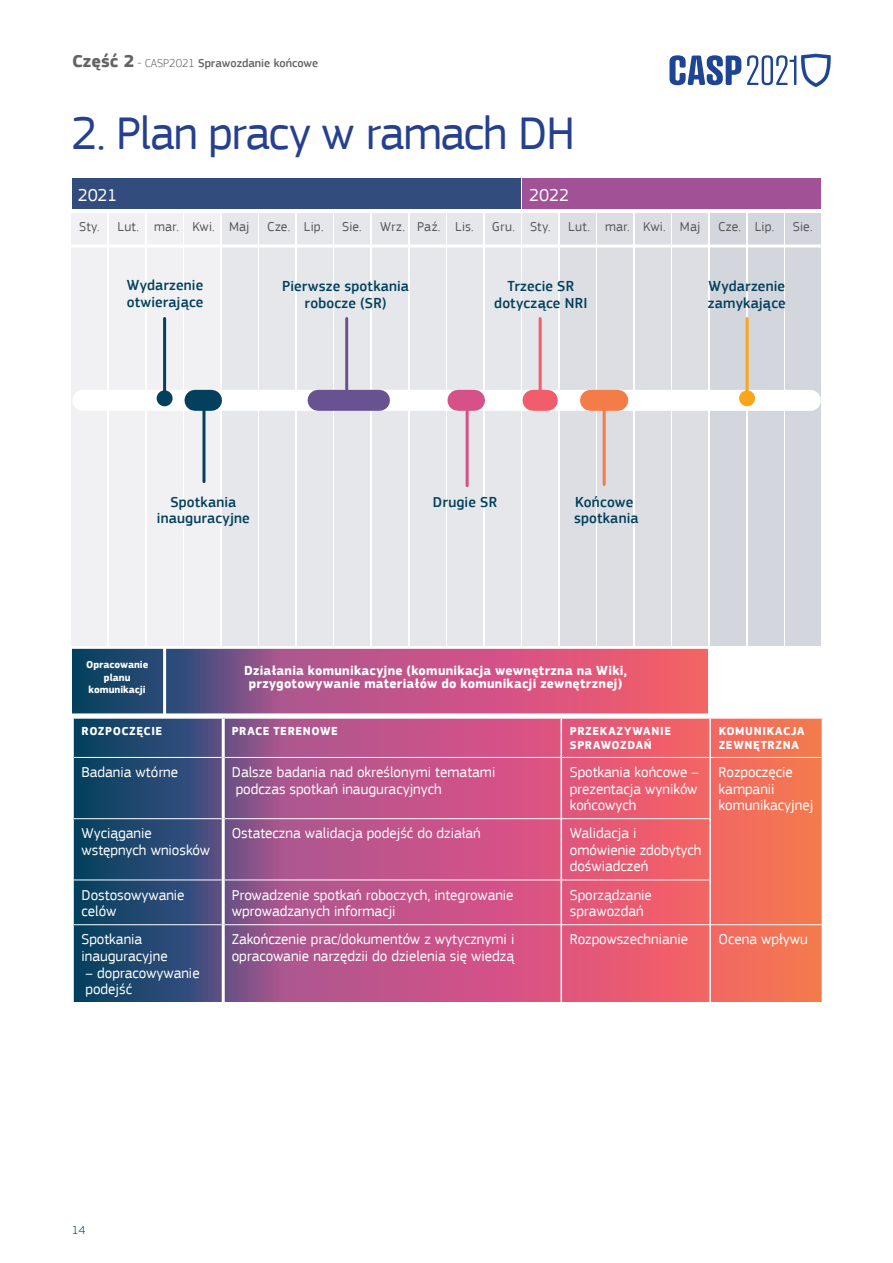
<style>
.page{position:relative;width:893px;height:1263px;background:#fff}
.page>*{position:absolute;margin:0;border:0;box-sizing:border-box;transform-origin:0 0}
.t1{font:48px "EC Square Sans Pro";letter-spacing:-.025em;color:#25408f}
.t2{font:18px "EC Square Sans Pro";letter-spacing:-.005em;color:#fff}
.t3{font:15px/16.5px "EC Square Sans Pro";color:#fff}
.t4{font:500 15px/16.5px "EC Square Sans Pro";letter-spacing:.01em;color:#02405d}
.t5{font:700 13.5px/13.5px "EC Square Sans Pro";letter-spacing:.02em;color:#fff;text-align:center}
.t6{font:13.5px "EC Square Sans Pro";letter-spacing:.01em;color:#58595b}
.t7{font:700 12px/13.5px "EC Square Sans Pro";letter-spacing:.055em;color:#fff}
.t8{font:500 12px "EC Square Sans Pro";color:#636466}
.t9{font:300 12px "EC Square Sans Pro";color:#02405d}
.t10{font:700 10.5px/12.6px "EC Square Sans Pro";color:#fff;text-align:center}
.s1{font-weight:700;font-size:18px}
.s2{font-weight:300}
</style>
<div class="page">
<div style="left:72px;top:213px;width:35px;height:444px;background:#f1f1f3"></div>
<div style="left:297px;top:213px;width:36px;height:444px;background:#e6e7ea"></div>
<div style="left:522px;top:213px;width:36px;height:444px;background:#e6e7ea"></div>
<div style="left:147px;top:213px;width:35px;height:444px;background:#f1f1f3"></div>
<div style="left:372px;top:213px;width:36px;height:444px;background:#e6e7ea"></div>
<div style="left:598px;top:213px;width:35px;height:444px;background:#dddee3"></div>
<div style="left:184px;top:213px;width:36px;height:444px;background:#f1f1f3"></div>
<div style="left:410px;top:213px;width:35px;height:444px;background:#e6e7ea"></div>
<div style="left:635px;top:213px;width:36px;height:444px;background:#dddee3"></div>
<div style="left:109px;top:213px;width:36px;height:444px;background:#f1f1f3"></div>
<div style="left:335px;top:213px;width:35px;height:444px;background:#e6e7ea"></div>
<div style="left:560px;top:213px;width:35px;height:444px;background:#dddee3"></div>
<div style="left:222px;top:213px;width:35px;height:444px;background:#e6e7ea"></div>
<div style="left:447px;top:213px;width:36px;height:444px;background:#e6e7ea"></div>
<div style="left:673px;top:213px;width:35px;height:444px;background:#dddee3"></div>
<div style="left:260px;top:213px;width:35px;height:444px;background:#e6e7ea"></div>
<div style="left:485px;top:213px;width:35px;height:444px;background:#e6e7ea"></div>
<div style="left:785px;top:213px;width:36px;height:503px;background:#d4d6dd"></div>
<div style="left:748px;top:213px;width:35px;height:503px;background:#d4d6dd"></div>
<div style="left:710px;top:213px;width:36px;height:503px;background:#d4d6dd"></div>
<svg style="left:73px;top:649px;width:635px;height:64px;background:#a3537d"></svg>
<div style="left:70px;top:646px;width:753px;height:70px;border:2px solid #fff"></div>
<hr style="left:163px;top:646px;width:3px;height:68px;background:#fff">
<hr style="left:708px;top:646px;width:3px;height:68px;background:#fff">
<div style="left:72px;top:179px;width:448px;height:30px;background:#314c7d"></div>
<div style="left:522px;top:179px;width:299px;height:30px;background:#a15297"></div>
<div style="left:711px;top:647px;width:118px;height:69px;background:#fff"></div>
<hr style="left:65px;top:244px;width:781px;height:3px;background:#fff">
<svg style="left:83px;top:390px;width:727px;height:21px;fill:#fff"></svg>
<div style="left:318px;top:390px;width:61px;height:21px;background:#675292"></div>
<div style="left:195px;top:390px;width:16px;height:21px;background:#02405d"></div>
<div style="left:458px;top:390px;width:16px;height:21px;background:#d55187"></div>
<div style="left:533px;top:390px;width:14px;height:21px;background:#f15d6b"></div>
<div style="left:590px;top:390px;width:28px;height:21px;background:#f47c48"></div>
<div style="left:157px;top:390px;width:16px;height:16px;background:#02405d;border-radius:50%"></div>
<hr style="left:163px;top:318px;width:3px;height:81px;background:#02405d">
<hr style="left:202px;top:401px;width:3px;height:81px;background:#02405d">
<hr style="left:466px;top:405px;width:3px;height:81px;background:#d55187">
<hr style="left:345px;top:318px;width:3px;height:81px;background:#675292">
<hr style="left:539px;top:318px;width:3px;height:81px;background:#f15d6b">
<hr style="left:603px;top:404px;width:3px;height:81px;background:#f47c48">
<div style="left:739px;top:390px;width:16px;height:16px;background:#faa61a;border-radius:50%"></div>
<hr style="left:746px;top:318px;width:3px;height:81px;background:#faa61a">
<hr style="left:65px;top:713px;width:764px;height:3px;background:#fff">
<svg style="left:74px;top:719px;width:748px;height:283px;background:#af5878"></svg>
<hr style="left:561px;top:719px;width:1px;height:38px;background:#fff">
<hr style="left:709px;top:719px;width:2px;height:38px;background:#fff">
<hr style="left:561px;top:758px;width:1px;height:60px;background:#fff">
<hr style="left:709px;top:758px;width:2px;height:61px;background:#fff">
<hr style="left:561px;top:819px;width:1px;height:60px;background:#fff">
<hr style="left:709px;top:819px;width:2px;height:61px;background:#fff">
<hr style="left:561px;top:880px;width:1px;height:44px;background:#fff">
<hr style="left:709px;top:880px;width:2px;height:44px;background:#fff">
<hr style="left:561px;top:925px;width:1px;height:77px;background:#fff">
<hr style="left:709px;top:925px;width:2px;height:77px;background:#fff">
<hr style="left:74px;top:757px;width:148px;height:1px;background:#fff">
<hr style="left:225px;top:757px;width:336px;height:1px;background:#fff">
<hr style="left:561px;top:757px;width:149px;height:1px;background:#fff">
<hr style="left:710px;top:757px;width:112px;height:1px;background:#fff">
<hr style="left:74px;top:818px;width:148px;height:1px;background:#fff">
<hr style="left:225px;top:818px;width:336px;height:1px;background:#fff">
<hr style="left:561px;top:818px;width:148px;height:1px;background:#fff">
<hr style="left:74px;top:879px;width:148px;height:1px;background:#fff">
<hr style="left:225px;top:879px;width:336px;height:1px;background:#fff">
<hr style="left:561px;top:879px;width:148px;height:1px;background:#fff">
<hr style="left:74px;top:924px;width:148px;height:1px;background:#fff">
<hr style="left:225px;top:924px;width:336px;height:1px;background:#fff">
<hr style="left:561px;top:924px;width:149px;height:1px;background:#fff">
<hr style="left:710px;top:924px;width:112px;height:1px;background:#fff">
<hr style="left:222px;top:719px;width:3px;height:38px;background:#fff">
<hr style="left:222px;top:757px;width:3px;height:62px;background:#fff">
<hr style="left:222px;top:819px;width:3px;height:61px;background:#fff">
<hr style="left:222px;top:880px;width:3px;height:45px;background:#fff">
<hr style="left:222px;top:925px;width:3px;height:77px;background:#fff">
<svg style="left:669px;top:55px;width:72px;height:30px"></svg>
<svg style="left:747px;top:54px;width:84px;height:33px"></svg>
<p class="t8" style="left:72px;top:56px;width:247px"><span class="s1">Część 2</span> <span class="s2">- CASP2021</span> Sprawozdanie końcowe</p>
<h1 class="t1" style="left:71px;top:105px;width:505px">2. Plan pracy w ramach DH</h1>
<p class="t2" style="left:78px;top:184px;width:41px">2021</p>
<p class="t2" style="left:529px;top:184px;width:41px">2022</p>
<p class="t6" style="left:79px;top:218px;width:22px">Sty.</p>
<p class="t6" style="left:117px;top:218px;width:134px">Lut. mar. Kwi. Maj</p>
<p class="t6" style="left:267px;top:218px;width:58px">Cze. Lip.</p>
<p class="t6" style="left:342px;top:218px;width:21px">Sie.</p>
<p class="t6" style="left:380px;top:218px;width:95px">Wrz. Paź. Lis.</p>
<p class="t6" style="left:492px;top:218px;width:60px">Gru. Sty.</p>
<p class="t6" style="left:568px;top:218px;width:134px">Lut. mar. Kwi. Maj</p>
<p class="t6" style="left:718px;top:218px;width:58px">Cze. Lip.</p>
<p class="t6" style="left:793px;top:218px;width:21px">Sie.</p>
<p class="t4" style="left:127px;top:278px;width:78px">Wydarzenie otwierające</p>
<p class="t4" style="left:494px;top:279px;width:95px;text-align:center">Trzecie SR dotyczące NRI</p>
<p class="t4" style="left:282px;top:279px;width:128px;text-align:center">Pierwsze spotkania robocze (SR)</p>
<p class="t4" style="left:708px;top:279px;width:79px">Wydarzenie zamykające</p>
<p class="t4" style="left:157px;top:494px;width:94px;text-align:center">Spotkania inauguracyjne</p>
<p class="t4" style="left:433px;top:494px;width:66px">Drugie SR</p>
<p class="t4" style="left:574px;top:494px;width:66px">Końcowe spotkania</p>
<p class="t10" style="left:86px;top:659px;width:64px">Opracowanie planu komunikacji</p>
<p class="t5" style="left:244px;top:664px;width:384px">Działania komunikacyjne (komunikacja wewnętrzna na Wiki, przygotowywanie materiałów do komunikacji zewnętrznej)</p>
<p class="t7" style="left:82px;top:725px;width:82px">ROZPOCZĘCIE</p>
<p class="t7" style="left:232px;top:725px;width:108px">PRACE TERENOWE</p>
<p class="t7" style="left:570px;top:725px;width:103px">PRZEKAZYWANIE<br>SPRAWOZDAŃ</p>
<p class="t7" style="left:719px;top:725px;width:87px">KOMUNIKACJA<br>ZEWNĘTRZNA</p>
<p class="t3" style="left:82px;top:764px;width:98px">Badania wtórne</p>
<p class="t3" style="left:232px;top:764px;width:265px">Dalsze badania nad określonymi tematami podczas spotkań inauguracyjnych</p>
<p class="t3" style="left:570px;top:764px;width:131px;text-align:justify">Spotkania końcowe – prezentacja wyników końcowych</p>
<p class="t3" style="left:719px;top:764px;width:96px">Rozpoczęcie kampanii komunikacyjnej</p>
<p class="t3" style="left:82px;top:825px;width:130px">Wyciąganie wstępnych wniosków</p>
<p class="t3" style="left:232px;top:825px;width:251px">Ostateczna walidacja podejść do działań</p>
<p class="t3" style="left:570px;top:825px;width:133px">Walidacja i omówienie zdobytych doświadczeń</p>
<p class="t3" style="left:82px;top:887px;width:105px">Dostosowywanie celów</p>
<p class="t3" style="left:232px;top:887px;width:283px">Prowadzenie spotkań roboczych, integrowanie wprowadzanych informacji</p>
<p class="t3" style="left:570px;top:887px;width:84px">Sporządzanie sprawozdań</p>
<p class="t3" style="left:82px;top:931px;width:88px">Spotkania inauguracyjne</p>
<p class="t3" style="left:86px;top:964px;width:116px">– dopracowywanie podejść</p>
<p class="t3" style="left:232px;top:931px;width:284px">Zakończenie prac/dokumentów z wytycznymi i opracowanie narzędzii do dzielenia się wiedzą</p>
<p class="t3" style="left:570px;top:931px;width:120px">Rozpowszechnianie</p>
<p class="t3" style="left:719px;top:931px;width:91px">Ocena wpływu</p>
<p class="t9" style="left:72px;top:1223px;width:14px">14</p>
</div>
